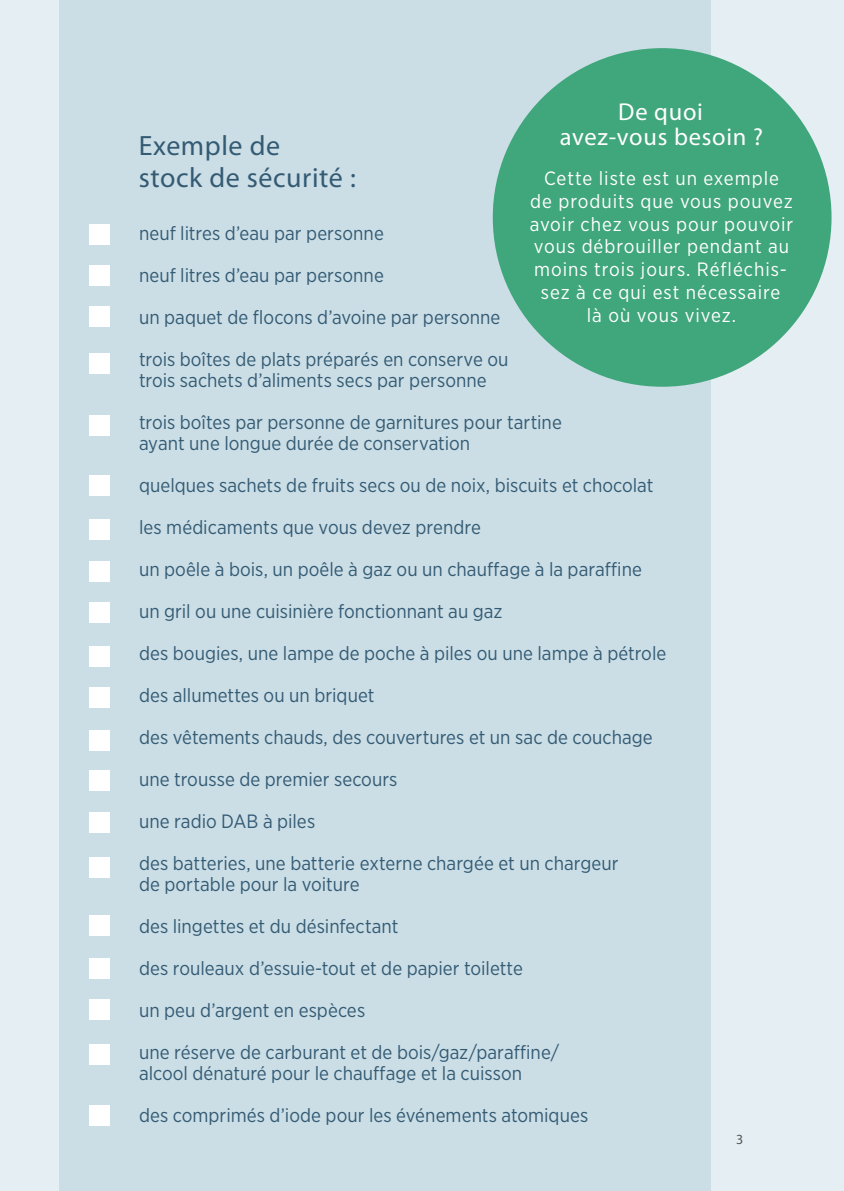
<style>
.page{position:relative;width:844px;height:1191px;background:#fff}
.page>*{position:absolute;margin:0;border:0;box-sizing:border-box;transform-origin:0 0}
.t1{font:28px/31.5px "Myriad Pro";letter-spacing:.02em;color:#345b74}
.t2{font:24.5px/24.5px "Myriad Pro";letter-spacing:.03em;color:#fff;text-align:center}
.t3{font:19.25px/42px "Gotham Narrow";color:#345b74}
.t4{font:19.25px/22.8px "Gotham Narrow";letter-spacing:.05em;color:#fff;text-align:center}
.t5{font:14px "Myriad Pro";color:#575756}
</style>
<div class="page">
<div style="left:0;top:0;width:843px;height:1191px;background:#e5eef3"></div>
<div style="left:60px;top:0;width:650px;height:1191px;background:#cbdee6"></div>
<div style="left:89px;top:224px;width:20px;height:20px;background:#fff"></div>
<div style="left:89px;top:770px;width:20px;height:21px;background:#fff"></div>
<div style="left:89px;top:519px;width:20px;height:20px;background:#fff"></div>
<div style="left:89px;top:1043px;width:20px;height:21px;background:#fff"></div>
<div style="left:89px;top:1105px;width:20px;height:20px;background:#fff"></div>
<div style="left:89px;top:353px;width:20px;height:20px;background:#fff"></div>
<div style="left:89px;top:915px;width:20px;height:20px;background:#fff"></div>
<div style="left:89px;top:646px;width:20px;height:20px;background:#fff"></div>
<div style="left:89px;top:265px;width:20px;height:21px;background:#fff"></div>
<div style="left:89px;top:812px;width:20px;height:20px;background:#fff"></div>
<div style="left:89px;top:561px;width:20px;height:21px;background:#fff"></div>
<div style="left:89px;top:416px;width:20px;height:20px;background:#fff"></div>
<div style="left:89px;top:958px;width:20px;height:20px;background:#fff"></div>
<div style="left:89px;top:686px;width:20px;height:21px;background:#fff"></div>
<div style="left:89px;top:306px;width:20px;height:21px;background:#fff"></div>
<div style="left:89px;top:857px;width:20px;height:21px;background:#fff"></div>
<div style="left:89px;top:602px;width:20px;height:20px;background:#fff"></div>
<div style="left:89px;top:475px;width:20px;height:21px;background:#fff"></div>
<div style="left:89px;top:999px;width:20px;height:21px;background:#fff"></div>
<div style="left:89px;top:729px;width:20px;height:21px;background:#fff"></div>
<div style="left:492px;top:48px;width:339px;height:339px;background:#40a67b;border-radius:50%"></div>
<p class="t2" style="left:559px;top:99px;width:205px">De quoi<br>avez-vous besoin ?</p>
<p class="t4" style="left:529px;top:166px;width:265px">Cette liste est un exemple<br>de produits que vous pouvez avoir chez vous pour pouvoir vous débrouiller pendant au moins trois jours. Réfléchis&shy;sez à ce qui est nécessaire<br>là où vous vivez.</p>
<h1 class="t1" style="left:139px;top:130px;width:218px">Exemple de<br>stock de sécurité :</h1>
<p class="t3" style="left:139px;top:212px;width:371px">neuf litres d’eau par personne<br>neuf litres d’eau par personne<br>un paquet de flocons d’avoine par personne trois boîtes de plats préparés en conserve ou</p>
<p class="t3" style="left:139px;top:359px;width:424px">trois sachets d’aliments secs par personne<br>trois boîtes par personne de garnitures pour tartine</p>
<p class="t3" style="left:139px;top:422px;width:528px">ayant une longue durée de conservation<br>quelques sachets de fruits secs ou de noix, biscuits et chocolat les médicaments que vous devez prendre<br>un poêle à bois, un poêle à gaz ou un chauffage à la paraffine un gril ou une cuisinière fonctionnant au gaz<br>des bougies, une lampe de poche à piles ou une lampe à pétrole des allumettes ou un briquet<br>des vêtements chauds, des couvertures et un sac de couchage une trousse de premier secours<br>une radio DAB à piles<br>des batteries, une batterie externe chargée et un chargeur</p>
<p class="t3" style="left:139px;top:863px;width:421px">de portable pour la voiture<br>des lingettes et du désinfectant<br>des rouleaux d’essuie-tout et de papier toilette<br>un peu d’argent en espèces<br>une réserve de carburant et de bois/gaz/paraffine/</p>
<p class="t3" style="left:139px;top:1052px;width:451px">alcool dénaturé pour le chauffage et la cuisson<br>des comprimés d’iode pour les événements atomiques</p>
<p class="t5" style="left:736px;top:1130px;width:9px">3</p>
</div>
